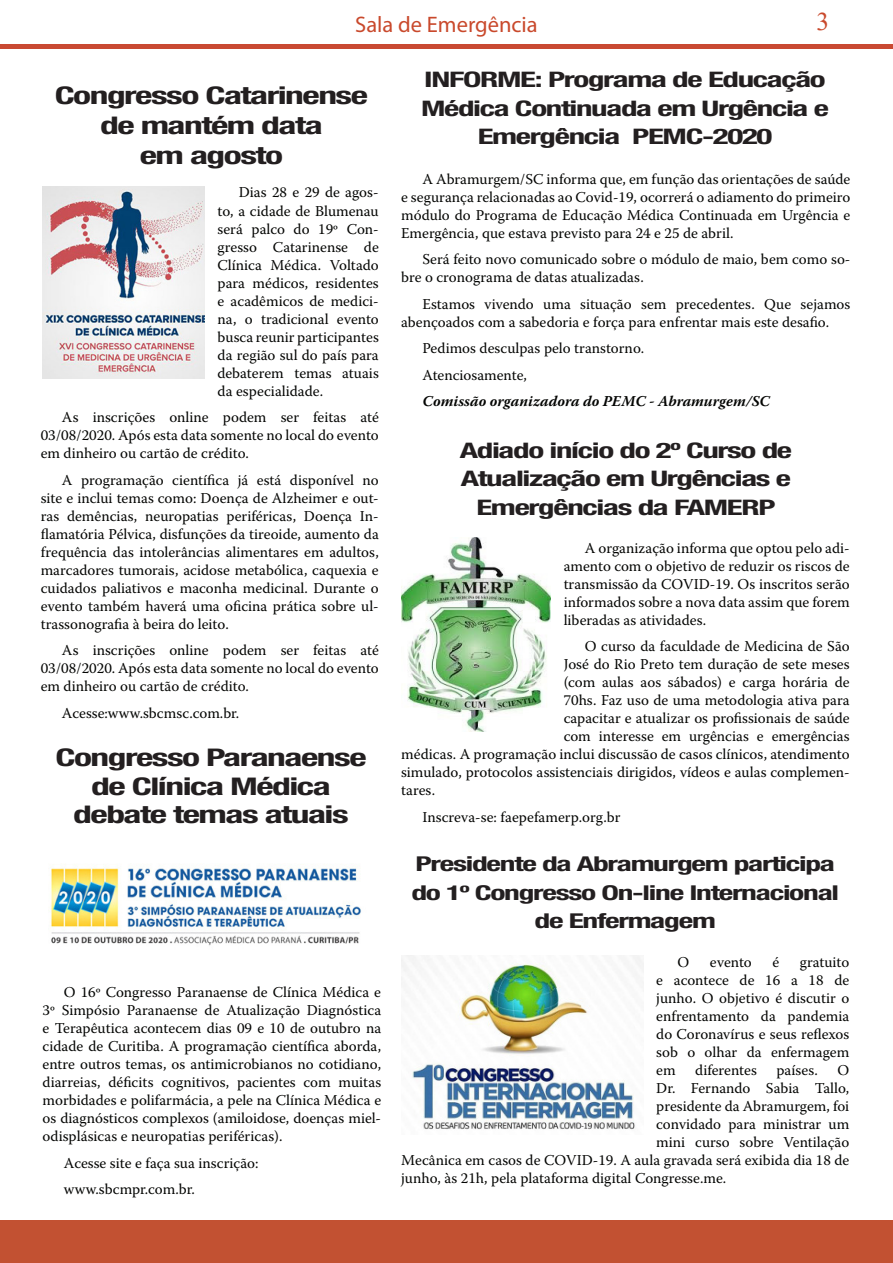
<style>
.page{position:relative;width:893px;height:1263px;background:#fff}
.page>*{position:absolute;margin:0;border:0;box-sizing:border-box;transform-origin:0 0}
.t1{font:25.5px "Times New Roman";color:#c9492c}
.Título{font:700 condensed 24.3px/28.5px "Helvetica Neue LT Std";letter-spacing:-.04em;color:#231f20;text-align:center;scale:1.54 1}
.t2{font:22.5px "Myriad Pro";color:#c9492c}
.Título-2{font:700 condensed 21.45px/28.5px "Helvetica Neue LT Std";letter-spacing:-.04em;color:#231f20;text-align:center;scale:1.54 1}
.Título-3{font:700 condensed 20.4px/28.5px "Helvetica Neue LT Std";letter-spacing:-.04em;color:#231f20;text-align:center;scale:1.54 1}
.t3{font:15px/18px "Warnock Pro";color:#040503;text-align:justify}
.t4{font:italic 700 15px "Warnock Pro";color:#040503}
</style>
<div class="page">
<hr style="left:0;top:45px;width:893px;height:4px;background:#c94932">
<div style="left:0;top:1220px;width:893px;height:43px;background:#c25132"></div>
<img style="left:42px;top:186px;width:163px;height:192px">
<img style="left:401px;top:537px;width:150px;height:195px">
<img style="left:51px;top:867px;width:310px;height:79px">
<img style="left:401px;top:956px;width:243px;height:174px">
<h3 class="t2" style="left:355px;top:11px;width:184px">Sala de Emergência</h3>
<h1 class="t1" style="left:816px;top:4px;width:14px">3</h1>
<p class="Título" style="left:55px;top:80px;width:205px;line-height:30px">Congresso Catarinense de mantém data</p>
<p class="Título" style="left:140px;top:141px;width:95px">em agosto</p>
<p class="t3" style="left:218px;top:183px;width:163px;text-indent:21px">Dias 28 e 29 de agos&shy;to, a cidade de Blumenau será palco do 19º Con&shy;gresso Catarinense de Clínica Médica. Voltado para médicos, residentes e acadêmicos de medici&shy;na, o tradicional evento busca reunir participantes da região sul do país para debaterem temas atuais da especialidade.</p>
<p class="t3" style="left:41px;top:408px;width:340px;text-indent:21px">As inscrições online podem ser feitas até 03/08/2020. Após esta data somente no local do evento em dinheiro ou cartão de crédito.</p>
<p class="t3" style="left:41px;top:470px;width:340px;text-indent:21px">A programação científica já está disponível no site e inclui temas como: Doença de Alzheimer e out&shy;ras demências, neuropatias periféricas, Doença In&shy;flamatória Pélvica, disfunções da tireoide, aumento da frequência das intolerâncias alimentares em adultos, marcadores tumorais, acidose metabólica, caquexia e cuidados paliativos e maconha medicinal. Durante o evento também haverá uma oficina prática sobre ul&shy;trassonografia à beira do leito.</p>
<p class="t3" style="left:41px;top:641px;width:340px;text-indent:21px">As inscrições online podem ser feitas até 03/08/2020. Após esta data somente no local do evento em dinheiro ou cartão de crédito.</p>
<p class="t3" style="left:62px;top:703px;width:179px">Acesse:www.sbcmsc.com.br.</p>
<p class="Título" style="left:55px;top:743px;width:204px">Congresso Paranaense de Clínica Médica debate temas atuais</p>
<p class="t3" style="left:43px;top:983px;width:340px;text-indent:21px">O 16º Congresso Paranaense de Clínica Médica e 3º Simpósio Paranaense de Atualização Diagnóstica e Terapêutica acontecem dias 09 e 10 de outubro na cidade de Curitiba. A programação científica aborda, entre outros temas, os antimicrobianos no cotidiano, diarreias, déficits cognitivos, pacientes com muitas morbidades e polifarmácia, a pele na Clínica Médica e os diagnósticos complexos (amiloidose, doenças miel&shy;odisplásicas e neuropatias periféricas).</p>
<p class="t3" style="left:64px;top:1153px;width:196px">Acesse site e faça sua inscrição:</p>
<p class="t3" style="left:64px;top:1180px;width:132px">www.sbcmpr.com.br.</p>
<p class="Título-2" style="left:421px;top:65px;width:266px">INFORME: Programa de Educação<br>Médica Continuada em Urgência e<br>Emergência PEMC-2020</p>
<p class="t3" style="left:401px;top:169px;width:451px;text-indent:21px">A Abramurgem/SC informa que, em função das orientações de saúde e segurança relacionadas ao Covid-19, ocorrerá o adiamento do primeiro módulo do Programa de Educação Médica Continuada em Urgência e Emergência, que estava previsto para 24 e 25 de abril.</p>
<p class="t3" style="left:401px;top:250px;width:451px;text-indent:21px">Será feito novo comunicado sobre o módulo de maio, bem como so&shy;bre o cronograma de datas atualizadas.</p>
<p class="t3" style="left:401px;top:294px;width:451px;text-indent:21px">Estamos vivendo uma situação sem precedentes. Que sejamos abençoados com a sabedoria e força para enfrentar mais este desafio.</p>
<p class="t3" style="left:422px;top:339px;width:223px">Pedimos desculpas pelo transtorno.</p>
<p class="t3" style="left:422px;top:365px;width:106px">Atenciosamente,</p>
<p class="t4" style="left:422px;top:392px;width:349px">Comissão organizadora do PEMC - Abramurgem/SC</p>
<p class="Título-2" style="left:460px;top:436px;width:217px">Adiado início do 2º Curso de<br>Atualização em Urgências e<br>Emergências da FAMERP</p>
<p class="t3" style="left:564px;top:538px;width:288px;text-indent:21px">A organização informa que optou pelo adi&shy;amento com o objetivo de reduzir os riscos de transmissão da COVID-19. Os inscritos serão informados sobre a nova data assim que forem liberadas as atividades.</p>
<p class="t3" style="left:585px;top:637px;width:266px">O curso da faculdade de Medicina de São</p>
<p class="t3" style="left:564px;top:655px;width:288px">José do Rio Preto tem duração de sete meses</p>
<p class="t3" style="left:564px;top:673px;width:288px">(com aulas aos sábados) e carga horária de</p>
<p class="t3" style="left:564px;top:691px;width:288px">70hs. Faz uso de uma metodologia ativa para</p>
<p class="t3" style="left:564px;top:709px;width:288px">capacitar e atualizar os profissionais de saúde</p>
<p class="t3" style="left:564px;top:727px;width:288px">com interesse em urgências e emergências</p>
<p class="t3" style="left:401px;top:745px;width:450px">médicas. A programação inclui discussão de casos clínicos, atendimento</p>
<p class="t3" style="left:401px;top:763px;width:450px">simulado, protocolos assistenciais dirigidos, vídeos e aulas complemen-</p>
<p class="t3" style="left:401px;top:781px;width:36px">tares.</p>
<p class="t3" style="left:422px;top:807px;width:200px">Inscreva-se: faepefamerp.org.br</p>
<p class="Título-3" style="left:411px;top:849px;width:279px">Presidente da Abramurgem participa do 1º Congresso On-line Internacional de Enfermagem</p>
<p class="t3" style="left:678px;top:953px;width:13px">O</p>
<p class="t3" style="left:710px;top:953px;width:43px">evento</p>
<p class="t3" style="left:772px;top:953px;width:8px">é</p>
<p class="t3" style="left:656px;top:953px;width:195px;text-indent:143px">gratuito e acontece de 16 a 18 de junho. O objetivo é discutir o enfrentamento da pandemia do Coronavírus e seus reflexos sob o olhar da enfermagem em</p>
<p class="t3" style="left:695px;top:1061px;width:63px">diferentes</p>
<p class="t3" style="left:776px;top:1061px;width:43px">países.</p>
<p class="t3" style="left:837px;top:1061px;width:13px">O</p>
<p class="t3" style="left:656px;top:1079px;width:195px">Dr. Fernando Sabia Tallo,</p>
<p class="t3" style="left:656px;top:1097px;width:195px">presidente da Abramurgem, foi</p>
<p class="t3" style="left:656px;top:1115px;width:195px">convidado para ministrar um</p>
<p class="t3" style="left:656px;top:1133px;width:195px">mini curso sobre Ventilação</p>
<p class="t3" style="left:401px;top:1151px;width:450px">Mecânica em casos de COVID-19. A aula gravada será exibida dia 18 de</p>
<p class="t3" style="left:401px;top:1169px;width:327px">junho, às 21h, pela plataforma digital Congresse.me.</p>
</div>
